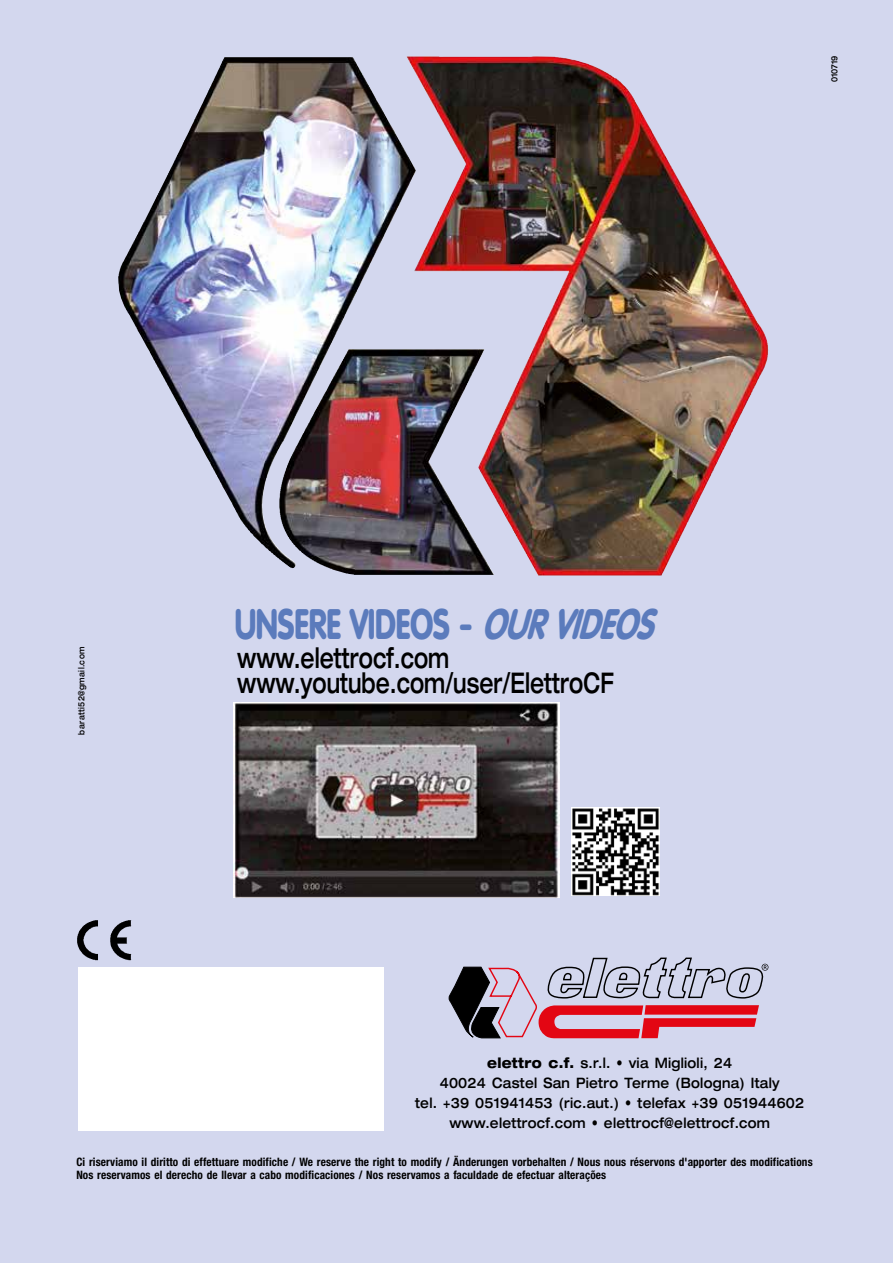
<style>
.page{position:relative;width:893px;height:1263px;background:#fff}
.page>*{position:absolute;margin:0;border:0;box-sizing:border-box;transform-origin:0 0}
.t1{font:900 42px "VAG Rounded";letter-spacing:-.01em;color:#5b7bbc;scale:.75 1}
.t2{font:500 expanded 28.5px/25.5px "Helvetica Neue";color:#000;scale:.69 1}
.t3{font:500 expanded 14.4px/20.1px "Helvetica Neue";letter-spacing:.02em;color:#000;text-align:center;scale:.85 1}
.t4{font:700 condensed 11.55px/13px "Helvetica Neue";letter-spacing:.01em;color:#000}
.t5{font:500 expanded 8.7px "Helvetica Neue";letter-spacing:.05em;color:#000;scale:.8 1}
.s1{font-style:italic}
.s2{font-weight:800}
</style>
<div class="page">
<img style="left:0;top:0;width:893px;height:1263px">
<img style="left:76px;top:918px;width:23px;height:43px">
<div style="left:78px;top:968px;width:305px;height:163px;background:#fff"></div>
<img style="left:110px;top:918px;width:21px;height:43px">
<svg style="left:449px;top:957px;width:319px;height:81px;background:#b893a6"></svg>
<img style="left:234px;top:703px;width:326px;height:194px">
<img style="left:571px;top:807px;width:89px;height:88px">
<img style="left:406px;top:56px;width:125px;height:138px">
<p class="t5" style="left:829px;top:82px;width:35px;rotate:-90deg">010719</p>
<p class="t5" style="left:76px;top:734px;width:111px;rotate:-90deg">baratti52@gmail.com</p>
<h1 class="t1" style="left:235px;top:598px;width:577px">UNSERE VIDEOS - <span class="s1">OURVIDEOS</span></h1>
<h2 class="t2" style="left:237px;top:644px;width:547px">www.elettrocf.com www.youtube.com/user/ElettroCF</h2>
<p class="t3" style="left:415px;top:1052px;width:459px"><span class="s2">elettro c.f.</span> s.r.l. • via Miglioli, 24<br>40024 Castel San Pietro Terme (Bologna) Italy<br>tel. +39 051941453 (ric.aut.) • telefax +39 051944602 www.elettrocf.com • elettrocf@elettrocf.com</p>
<p class="t4" style="left:76px;top:1155px;width:738px">Ci riserviamo il diritto di effettuare modifiche / We reserve the right to modify / Änderungen vorbehalten / Nous nous réservons d'apporter des modifications<br>Nos reservamos el derecho de llevar a cabo modificaciones / Nos reservamos a faculdade de efectuar alterações</p>
</div>
